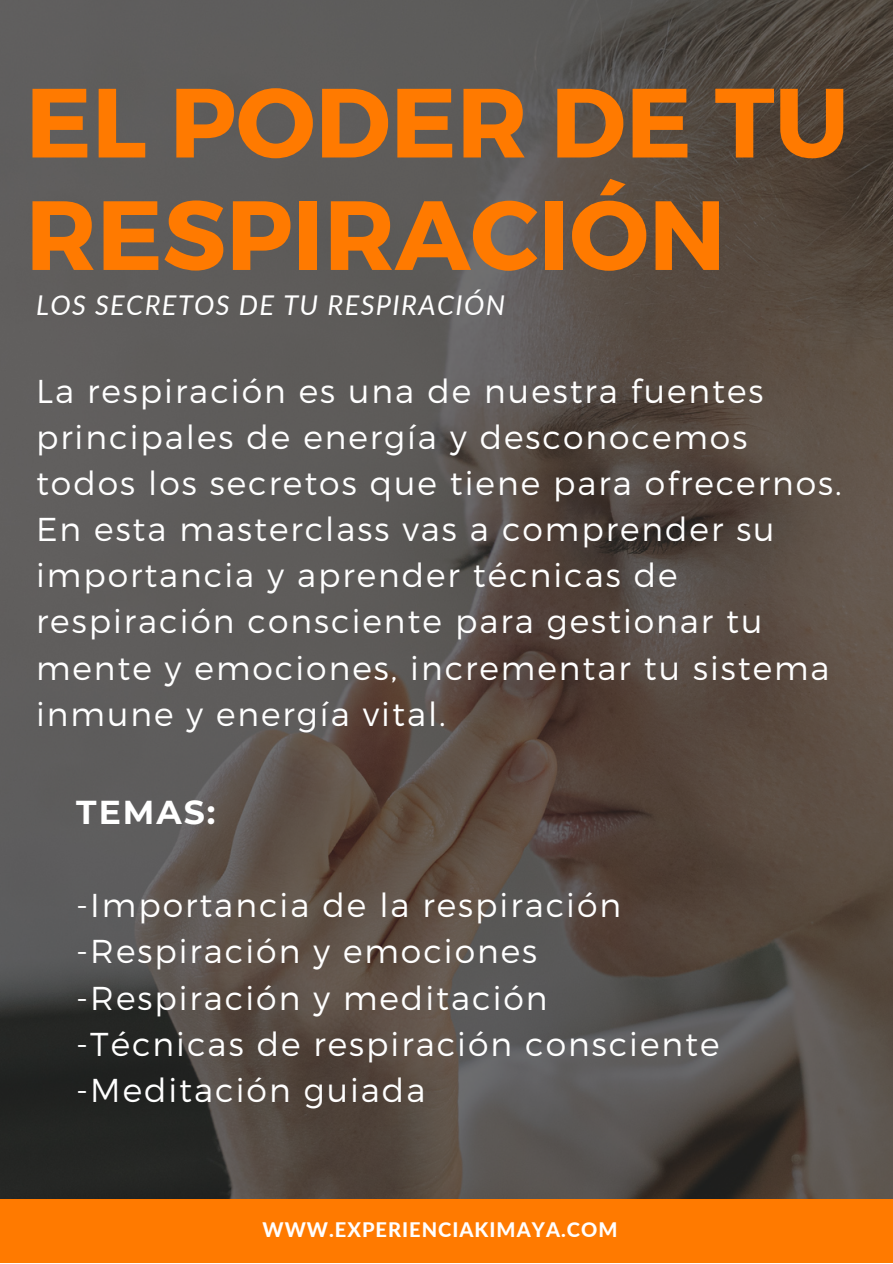
<style>
.page{position:relative;width:893px;height:1264px;background:#fff}
.page>*{position:absolute;margin:0;border:0;box-sizing:border-box;transform-origin:0 0}
.t1{font:700 98.1px/112.4px "Montserrat";color:#ff7a00}
.t2{font:300 33px/46px "Montserrat";letter-spacing:.06em;color:#fff}
.t3{font:700 33px "Montserrat";letter-spacing:.06em;color:#fff}
.t4{font:italic 27.3px "Lato";letter-spacing:.05em;color:#fff}
.t5{font:800 20.1px "Lato";letter-spacing:.05em;color:#fff}
</style>
<div class="page">
<img style="left:0;top:0;width:892px;height:1199px">
<div style="left:0;top:1199px;width:892px;height:63px;background:#ff7a00"></div>
<h1 class="t1" style="left:26px;top:61px;width:824px">EL PODER DE TU<br>RESPIRACIÓN</h1>
<p class="t4" style="left:36px;top:288px;width:470px">LOS SECRETOS DE TU RESPIRACIÓN</p>
<p class="t2" style="left:36px;top:366px;width:807px">La respiración es una de nuestra fuentes principales de energía y desconocemos todos los secretos que tiene para ofrecernos.<br>En esta masterclass vas a comprender su importancia y aprender técnicas de respiración consciente para gestionar tu mente y emociones, incrementar tu sistema inmune y energía vital.</p>
<p class="t3" style="left:76px;top:792px;width:141px">TEMAS:</p>
<p class="t2" style="left:76px;top:880px;width:644px">-Importancia de la respiración -Respiración y emociones -Respiración y meditación -Técnicas de respiración consciente -Meditación guiada</p>
<p class="t5" style="left:262px;top:1217px;width:356px">WWW.EXPERIENCIAKIMAYA.COM</p>
</div>
